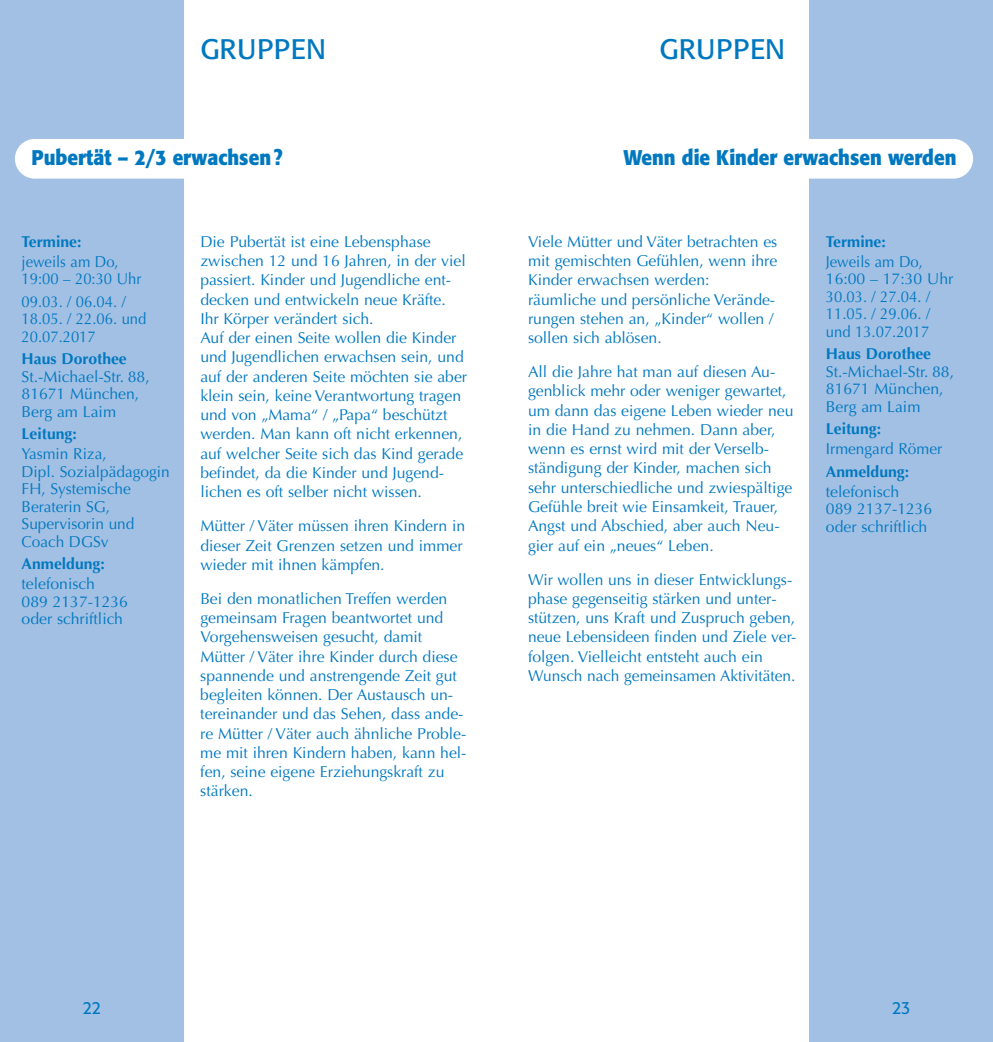
<style>
.page{position:relative;width:993px;height:1042px;background:#fff}
.page>*{position:absolute;margin:0;border:0;box-sizing:border-box;transform-origin:0 0}
.t1{font:28px "Formata";letter-spacing:.02em;color:#0078c0}
.t2{font:700 21px "Formata";color:#0078c0;scale:.9 1}
.t3{font:17.5px "Formata";color:#0078c0;scale:.9 1}
.t4{font:15.75px/19.2px "Optima";color:#0078c0}
.t5{font:15.75px/17.5px "Optima";color:#0078c0;scale:.94 1}
.t6{font:700 15.75px "Optima";color:#0078c0}
</style>
<div class="page">
<div style="left:0;top:0;width:184px;height:1042px;background:#a1c0e4"></div>
<div style="left:809px;top:0;width:183px;height:1042px;background:#a1c0e4"></div>
<div style="left:15px;top:139px;width:367px;height:40px;background:#fff;border-radius:20px"></div>
<div style="left:603px;top:139px;width:369px;height:40px;background:#fff;border-radius:20px"></div>
<h1 class="t1" style="left:200px;top:37px;width:127px">GRUPPEN</h1>
<h1 class="t1" style="left:659px;top:37px;width:127px">GRUPPEN</h1>
<h2 class="t2" style="left:32px;top:148px;width:280px">Pubertät – 2/3 erwachsen?</h2>
<p class="t6" style="left:22px;top:235px;width:61px">Termine:</p>
<p class="t5" style="left:22px;top:254px;width:129px">jeweils am Do,<br>19:00 – 20:30 Uhr</p>
<p class="t5" style="left:22px;top:294px;width:134px">09.03. / 06.04. /<br>18.05. / 22.06. und<br>20.07.2017</p>
<p class="t6" style="left:22px;top:352px;width:107px">Haus Dorothee</p>
<p class="t4" style="left:22px;top:369px;width:130px;line-height:17.5px">St.-Michael-Str. 88,<br>81671 München,<br>Berg am Laim</p>
<p class="t6" style="left:22px;top:427px;width:57px">Leitung:</p>
<p class="t4" style="left:22px;top:447px;width:149px;line-height:17.5px">Yasmin Riza,<br>Dipl. Sozialpädagogin<br>FH, Systemische<br>Beraterin SG,<br>Supervisorin und<br>Coach DGSv</p>
<p class="t6" style="left:22px;top:557px;width:85px">Anmeldung:</p>
<p class="t4" style="left:22px;top:576px;width:108px;line-height:17.5px">telefonisch<br>089 2137-1236 oder schriftlich</p>
<p class="t4" style="left:200px;top:233px;width:268px">Die Pubertät ist eine Lebensphase zwischen 12 und 16 Jahren, in der viel passiert. Kinder und Jugendliche ent&shy;decken und entwickeln neue Kräfte.<br>Ihr Körper verändert sich.<br>Auf der einen Seite wollen die Kinder und Jugendlichen erwachsen sein, und auf der anderen Seite möchten sie aber klein sein, keine Verantwortung tragen und von „Mama“ / „Papa“ beschützt werden. Man kann oft nicht erkennen, auf welcher Seite sich das Kind gerade befindet, da die Kinder und Jugend&shy;lichen es oft selber nicht wissen.</p>
<p class="t4" style="left:200px;top:518px;width:266px">Mütter / Väter müssen ihren Kindern in dieser Zeit Grenzen setzen und immer wieder mit ihnen kämpfen.</p>
<p class="t4" style="left:200px;top:590px;width:268px">Bei den monatlichen Treffen werden gemeinsam Fragen beantwortet und Vorgehensweisen gesucht, damit Mütter / Väter ihre Kinder durch diese spannende und anstrengende Zeit gut begleiten können. Der Austausch un&shy;tereinander und das Sehen, dass ande&shy;re Mütter / Väter auch ähnliche Proble&shy;me mit ihren Kindern haben, kann hel&shy;fen, seine eigene Erziehungskraft zu stärken.</p>
<h2 class="t2" style="left:623px;top:148px;width:371px">Wenn die Kinder erwachsen werden</h2>
<p class="t4" style="left:528px;top:233px;width:251px">Viele Mütter und Väter betrachten es mit gemischten Gefühlen, wenn ihre<br>Kinder erwachsen werden: räumliche und persönliche Verände&shy;rungen stehen an, „Kinder“ wollen / sollen sich ablösen.</p>
<p class="t4" style="left:528px;top:364px;width:267px">All die Jahre hat man auf diesen Au&shy;genblick mehr oder weniger gewartet, um dann das eigene Leben wieder neu in die Hand zu nehmen. Dann aber, wenn es ernst wird mit der Verselb&shy;ständigung der Kinder, machen sich sehr unterschiedliche und zwiespältige Gefühle breit wie Einsamkeit, Trauer, Angst und Abschied, aber auch Neu&shy;gier auf ein „neues“ Leben.</p>
<p class="t4" style="left:528px;top:571px;width:269px">Wir wollen uns in dieser Entwicklungs&shy;phase gegenseitig stärken und unter&shy;stützen, uns Kraft und Zuspruch geben, neue Lebensideen finden und Ziele ver&shy;folgen. Vielleicht entsteht auch ein Wunsch nach gemeinsamen Aktivitäten.</p>
<p class="t6" style="left:825px;top:235px;width:61px">Termine:</p>
<p class="t5" style="left:825px;top:254px;width:137px">Jeweils am Do,<br>16:00 – 17:30 Uhr<br>30.03. / 27.04. /<br>11.05. / 29.06. / und 13.07.2017</p>
<p class="t6" style="left:825px;top:347px;width:107px">Haus Dorothee</p>
<p class="t4" style="left:825px;top:364px;width:130px;line-height:17.5px">St.-Michael-Str. 88,<br>81671 München,<br>Berg am Laim</p>
<p class="t6" style="left:825px;top:422px;width:57px">Leitung:</p>
<p class="t4" style="left:825px;top:441px;width:118px">Irmengard Römer</p>
<p class="t6" style="left:825px;top:465px;width:85px">Anmeldung:</p>
<p class="t4" style="left:825px;top:484px;width:108px;line-height:17.5px">telefonisch<br>089 2137-1236 oder schriftlich</p>
<p class="t3" style="left:83px;top:1000px;width:22px">22</p>
<p class="t3" style="left:891px;top:1000px;width:22px">23</p>
</div>
